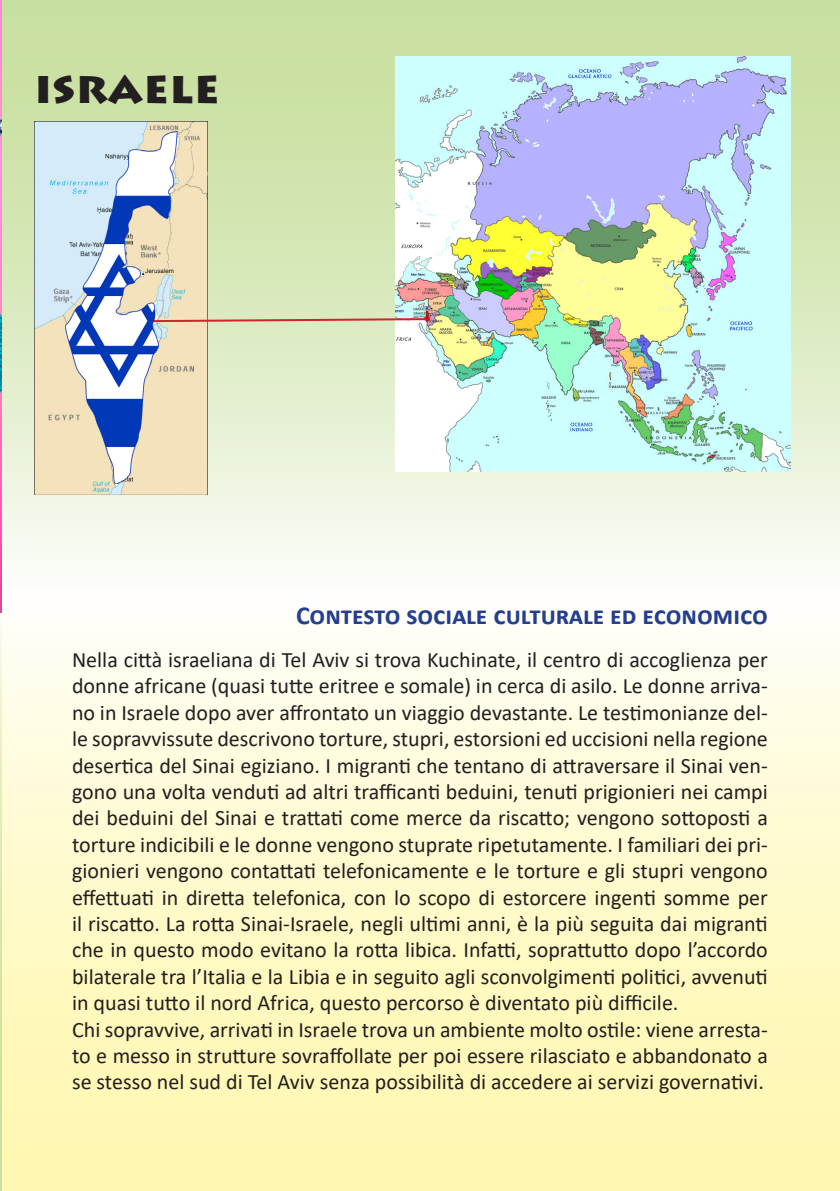
<style>
.page{position:relative;width:840px;height:1191px;background:#fff}
.page>*{position:absolute;margin:0;border:0;box-sizing:border-box;transform-origin:0 0}
.t1{font:900 38px "Lithos Pro";color:#231f20;scale:1.1 1}
.t2{font:700 26px "Calibri";color:#253f8e}
.t3{font:22px/26.4px "Calibri";color:#231f20;text-align:justify}
</style>
<div class="page">
<div style="left:0;top:0;width:839px;height:595px;background:linear-gradient(to bottom,#c1dc94,#f8fbf2)"></div>
<div style="left:0;top:595px;width:839px;height:596px;background:linear-gradient(to bottom,#fffef5,#fff7a9)"></div>
<hr style="left:0;top:595px;width:1px;height:596px;background:#c8e09f">
<img style="left:34px;top:121px;width:173px;height:373px">
<img style="left:395px;top:57px;width:395px;height:414px">
<svg style="left:208px;top:317px;width:220px;height:6px"></svg>
<img style="left:35px;top:132px;width:173px;height:352px">
<img style="left:0;top:0;width:1px;height:612px">
<p class="t1" style="left:34px;top:66px;width:170px">ISRAELE</p>
<p class="t2" style="left:296px;top:596px;width:473px">Contesto sociale culturale ed economico</p>
<p class="t3" style="left:72px;top:646px;width:697px">Nella città israeliana di Tel Aviv si trova Kuchinate, il centro di accoglienza per donne africane (quasi tutte eritree e somale) in cerca di asilo. Le donne arriva&shy;no in Israele dopo aver affrontato un viaggio devastante. Le testimonianze del&shy;le sopravvissute descrivono torture, stupri, estorsioni ed uccisioni nella regione desertica del Sinai egiziano. I migranti che tentano di attraversare il Sinai ven&shy;gono una volta venduti ad altri trafficanti beduini, tenuti prigionieri nei campi dei beduini del Sinai e trattati come merce da riscatto; vengono sottoposti a torture indicibili e le donne vengono stuprate ripetutamente. I familiari dei pri&shy;gionieri vengono contattati telefonicamente e le torture e gli stupri vengono effettuati in diretta telefonica, con lo scopo di estorcere ingenti somme per il riscatto. La rotta Sinai-Israele, negli ultimi anni, è la più seguita dai migranti che in questo modo evitano la rotta libica. Infatti, soprattutto dopo l’accordo bilaterale tra l’Italia e la Libia e in seguito agli sconvolgimenti politici, avvenuti in quasi tutto il nord Africa, questo percorso è diventato più difficile.</p>
<p class="t3" style="left:72px;top:1015px;width:697px">Chi sopravvive, arrivati in Israele trova un ambiente molto ostile: viene arresta&shy;to e messo in strutture sovraffollate per poi essere rilasciato e abbandonato a se stesso nel sud di Tel Aviv senza possibilità di accedere ai servizi governativi.</p>
</div>
